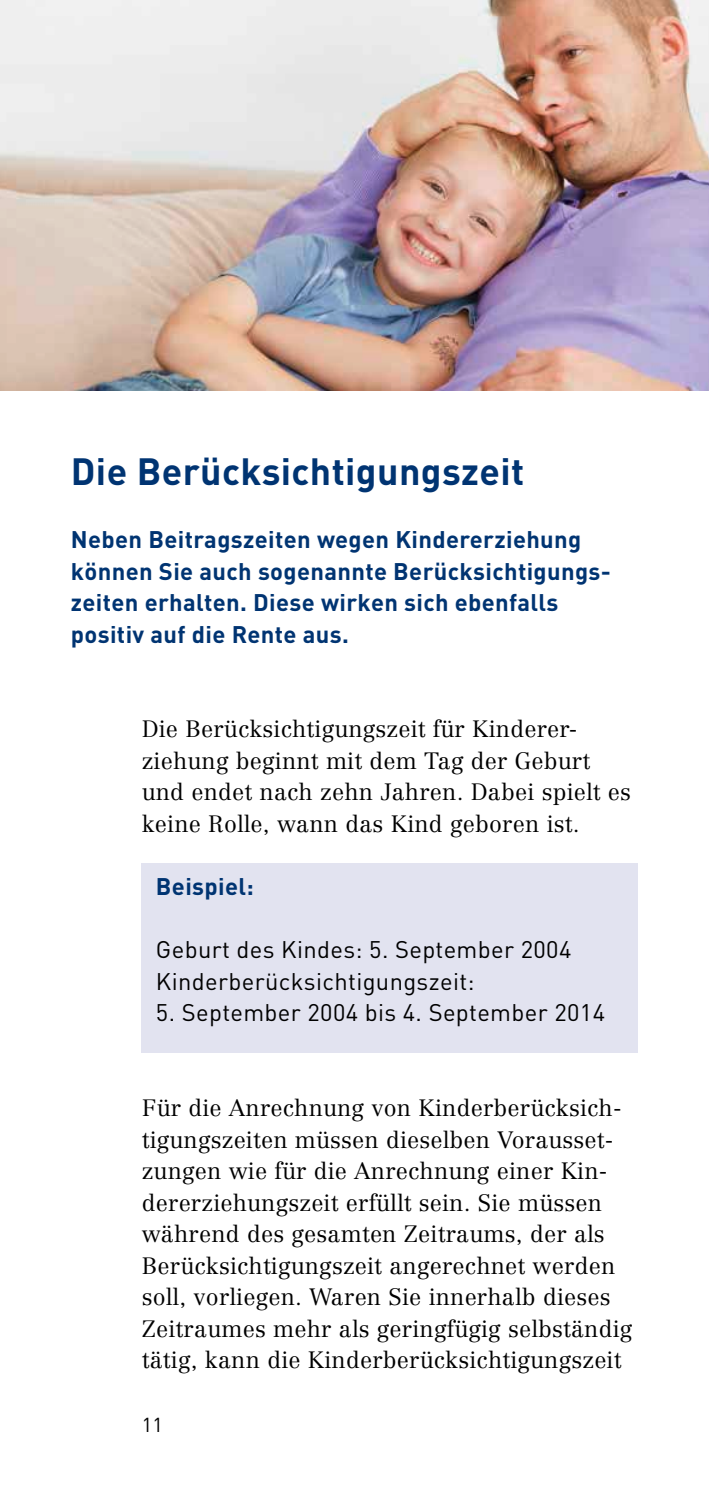
<style>
.page{position:relative;width:709px;height:1489px;background:#fff}
.page>*{position:absolute;margin:0;border:0;box-sizing:border-box;transform-origin:0 0}
.t1{font:700 37.5px "DIN";letter-spacing:.01em;color:#003472}
.t2{font:700 23.75px/31.5px "DIN";letter-spacing:.015em;color:#003472}
.t3{font:23.75px "DIN";letter-spacing:.015em;color:#000}
.t4{font:300 23.25px/31.5px "Centennial";letter-spacing:.01em;color:#000}
.t5{font:20px "DIN";color:#000}
</style>
<div class="page">
<div style="left:142px;top:863px;width:496px;height:189px;background:#e2e3f0"></div>
<img style="left:0;top:0;width:709px;height:390px">
<h2 class="t1" style="left:71px;top:447px;width:455px">Die Berücksichtigungszeit</h2>
<p class="t2" style="left:71px;top:522px;width:541px">Neben Beitragszeiten wegen Kindererziehung können Sie auch sogenannte Berücksichtigungs&shy;zeiten erhalten. Diese wirken sich ebenfalls positiv auf die Rente aus.</p>
<p class="t4" style="left:142px;top:713px;width:490px">Die Berücksichtigungszeit für Kinderer&shy;ziehung beginnt mit dem Tag der Geburt und endet nach zehn Jahren. Dabei spielt es keine Rolle, wann das Kind geboren ist.</p>
<h3 class="t2" style="left:156px;top:869px;width:99px">Beispiel:</h3>
<p class="t3" style="left:156px;top:934px;width:417px">Geburt des Kindes: 5. September 2004</p>
<p class="t3" style="left:156px;top:966px;width:320px">Kinderberücksichtigungszeit:</p>
<p class="t3" style="left:156px;top:997px;width:450px">5. September 2004 bis 4. September 2014</p>
<p class="t4" style="left:142px;top:1091px;width:492px">Für die Anrechnung von Kinderberücksich&shy;tigungszeiten müssen dieselben Vorausset&shy;zungen wie für die Anrechnung einer Kin&shy;dererziehungszeit erfüllt sein. Sie müssen während des gesamten Zeitraums, der als Berücksichtigungszeit angerechnet werden soll, vorliegen. Waren Sie innerhalb dieses Zeitraumes mehr als geringfügig selbständig tätig, kann die Kinderberücksichtigungszeit</p>
<p class="t5" style="left:142px;top:1411px;width:23px">11</p>
</div>
